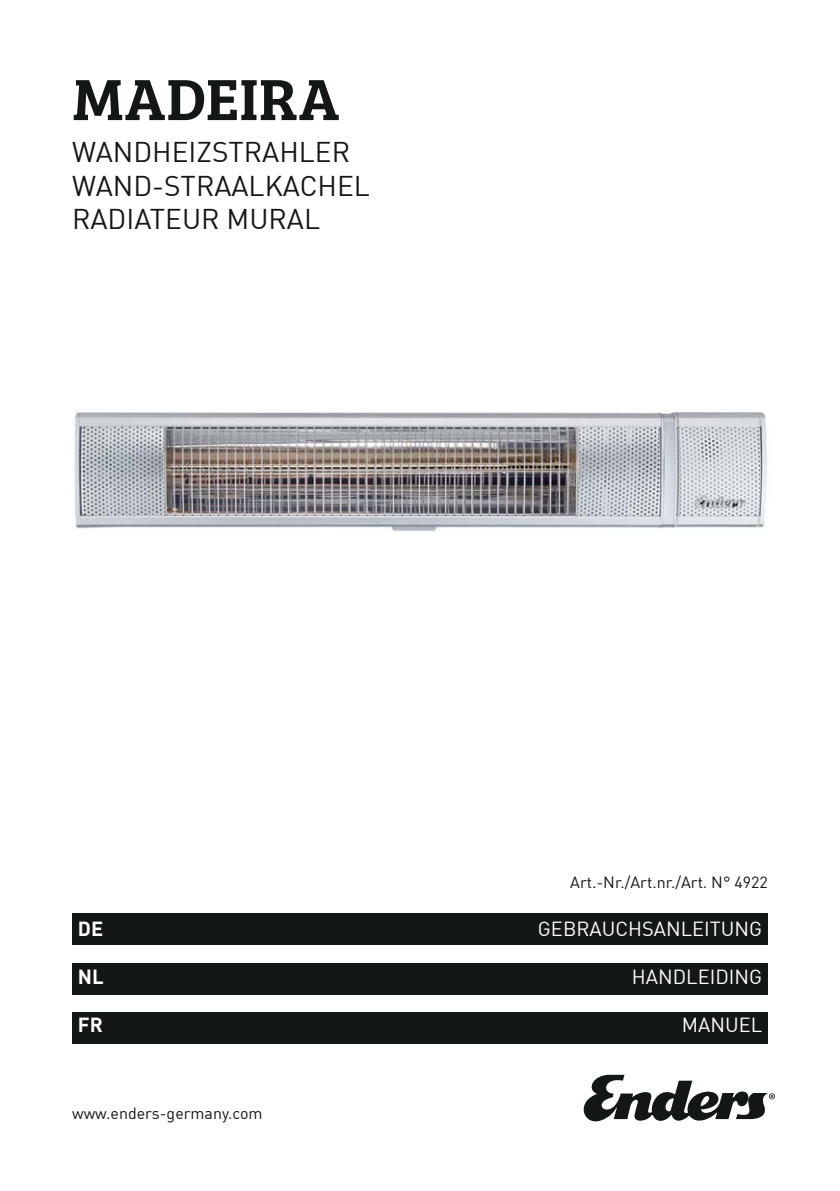
<style>
.page{position:relative;width:840px;height:1191px;background:#fff}
.page>*{position:absolute;margin:0;border:0;box-sizing:border-box;transform-origin:0 0}
.t1{font:60px "Bree Serif Sb";letter-spacing:.005em;color:#131718}
.t2{font:28px/33.6px "DIN Offc";color:#131718}
.t3{font:20px "DIN Offc";color:#fff}
.t4{font:700 20px "DIN Offc";color:#fff}
.t5{font:16px "DIN Offc";color:#131718}
</style>
<div class="page">
<svg style="left:583px;top:1074px;width:191px;height:48px"></svg>
<div style="left:72px;top:913px;width:695px;height:32px;background:#131718"></div>
<img style="left:74px;top:411px;width:693px;height:121px">
<div style="left:72px;top:963px;width:695px;height:31px;background:#131718"></div>
<div style="left:72px;top:1012px;width:695px;height:32px;background:#131718"></div>
<h1 class="t1" style="left:72px;top:80px;width:268px">MADEIRA</h1>
<h2 class="t2" style="left:72px;top:134px;width:299px">WANDHEIZSTRAHLER<br>WAND-STRAALKACHEL<br>RADIATEUR MURAL</h2>
<p class="t5" style="left:570px;top:871px;width:199px">Art.-Nr./Art.nr./Art. N° 4922</p>
<p class="t4" style="left:78px;top:915px;width:27px">DE</p>
<p class="t3" style="left:537px;top:915px;width:225px">GEBRAUCHSANLEITUNG</p>
<p class="t4" style="left:78px;top:963px;width:27px">NL</p>
<p class="t3" style="left:631px;top:963px;width:132px">HANDLEIDING</p>
<p class="t4" style="left:78px;top:1011px;width:27px">FR</p>
<p class="t3" style="left:681px;top:1011px;width:82px">MANUEL</p>
<p class="t5" style="left:72px;top:1102px;width:192px">www.enders-germany.com</p>
</div>
